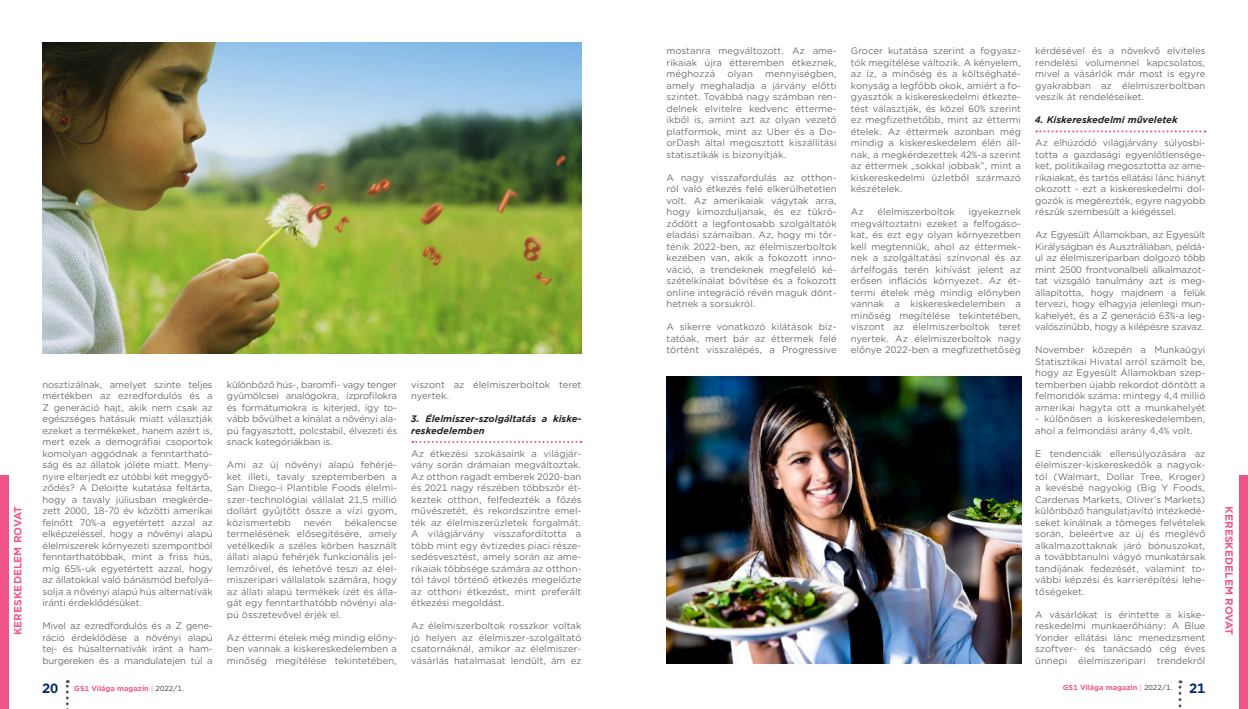
<style>
.page{position:relative;width:1248px;height:709px;background:#fff}
.page>*{position:absolute;margin:0;border:0;box-sizing:border-box;transform-origin:0 0}
.t1{font:700 13px "Gotham Office";color:#052b6c}
.t2{font:700 10px "Gotham Office";color:#f05386}
.szöveg{font:9px/11.5px "Gotham Office";color:#57585a;text-align:justify}
.szöveg_cím{font:italic 700 9px/11.5px "Gotham Office";color:#231f20}
.t3{font:700 7px "Gotham Office";color:#f05386}
.s1{font-weight:400}
.s2{font-weight:400;color:#231f20}
</style>
<div class="page">
<svg style="left:66px;top:680px;width:3px;height:29px"></svg>
<svg style="left:1178px;top:680px;width:3px;height:28px"></svg>
<div style="left:1239px;top:475px;width:8px;height:234px;background:#f05386"></div>
<div style="left:0;top:475px;width:9px;height:234px;background:#f05386"></div>
<img style="left:43px;top:43px;width:538px;height:310px">
<img style="left:666px;top:376px;width:354px;height:288px">
<svg style="left:412px;top:441px;width:169px;height:2px"></svg>
<svg style="left:1036px;top:130px;width:169px;height:2px"></svg>
<p class="t2" style="left:11px;top:635px;width:131px;rotate:-90deg">KERESKEDELEM ROVAT</p>
<p class="szöveg" style="left:43px;top:378px;width:172px">nosztizálnak, amelyet szinte teljes mértékben az ezredfordulós és a Z generáció hajt, akik nem csak az egészséges hatásuk miatt választják ezeket a termékeket, hanem azért is, mert ezek a demográfiai csoportok komolyan aggódnak a fenntartható&shy;ság és az állatok jóléte miatt. Men - nyire elterjedt ez utóbbi két meggyő&shy;ződés? A Deloitte kutatása feltárta, hogy a tavaly júliusban megkérde&shy;zett 2000, 18-70 év közötti amerikai felnőtt 70%-a egyetértett azzal az elképzeléssel, hogy a növényi alapú élelmiszerek környezeti szempontból fenntarthatóbbak, mint a friss hús, míg 65%-uk egyetértett azzal, hogy az állatokkal való bánásmód befolyá&shy;solja a növényi alapú hús alternatívák iránti érdeklődésüket.</p>
<p class="szöveg" style="left:43px;top:620px;width:172px">Mivel az ezredfordulós és a Z gene&shy;ráció érdeklődése a növényi alapú tej- és húsalternatívák iránt a ham&shy;burgereken és a mandulatejen túl a</p>
<p class="szöveg" style="left:227px;top:378px;width:172px">különböző hús-, baromfi- vagy tenger gyümölcsei analógokra, ízprofilokra és formátumokra is kiterjed, így to&shy;vább bővülhet a kínálat a növényi ala&shy;pú fagyasztott, polcstabil, élvezeti és snack kategóriákban is.</p>
<p class="szöveg" style="left:227px;top:459px;width:172px">Ami az új növényi alapú fehérjé&shy;ket illeti, tavaly szeptemberben a San Diego-i Plantible Foods élelmi&shy;szer-technológiai vállalat 21,5 millió dollárt gyűjtött össze a vízi gyom, közismertebb</p>
<p class="szöveg" style="left:227px;top:516px;width:172px;text-indent:118px">békalencse termelésének elősegítésére, amely vetélkedik a széles körben használt állati alapú fehérjék funkcionális jel&shy;lemzőivel, és lehetővé teszi az élel&shy;miszeripari vállalatok számára, hogy az állati alapú termékek ízét és álla&shy;gát egy fenntarthatóbb növényi ala&shy;pú összetevővel érjék el.</p>
<p class="szöveg" style="left:227px;top:631px;width:172px">Az éttermi ételek még mindig előny&shy;ben vannak a kiskereskedelemben a minőség megítélése tekintetében,</p>
<p class="szöveg" style="left:304px;top:516px;width:29px">nevén</p>
<p class="szöveg" style="left:411px;top:378px;width:172px">viszont az élelmiszerboltok teret nyertek.</p>
<p class="szöveg_cím" style="left:411px;top:413px;width:172px">3. Élelmiszer-szolgáltatás a kiske&shy;reskedelemben</p>
<p class="szöveg" style="left:411px;top:447px;width:172px">Az étkezési szokásaink a világjár&shy;vány során drámaian megváltoztak.<br>Az otthon ragadt emberek 2020-ban és 2021 nagy részében többször ét&shy;keztek otthon, felfedezték a főzés művészetét, és rekordszintre emel&shy;ték az élelmiszerüzletek forgalmát.<br>A világjárvány visszafordította a több mint egy évtizedes piaci része&shy;sedésvesztést, amely során az ame&shy;rikaiak többsége számára az otthon&shy;tól távol történő étkezés megelőzte az otthoni étkezést, mint preferált étkezési megoldást.</p>
<p class="szöveg" style="left:411px;top:620px;width:172px">Az élelmiszerboltok rosszkor voltak jó helyen az élelmiszer-szolgáltató csatornáknál, amikor az élelmiszer&shy;vásárlás hatalmasat lendült, ám ez</p>
<p class="szöveg" style="left:666px;top:45px;width:172px">mostanra megváltozott. Az ame&shy;rikaiak újra étteremben étkeznek, méghozzá</p>
<p class="szöveg" style="left:666px;top:68px;width:172px;text-indent:99px">mennyiségben, amely meghaladja a járvány előtti szintet. Továbbá nagy számban ren&shy;delnek elvitelre kedvenc étterme&shy;ikből is, amint azt az olyan vezető platformok, mint az Uber és a Do&shy;orDash által megosztott kiszállítási statisztikák is bizonyítják.</p>
<p class="szöveg" style="left:666px;top:171px;width:172px">A nagy visszafordulás az otthon&shy;ról való étkezés felé elkerülhetetlen volt. Az amerikaiak vágytak arra, hogy kimozduljanak, és ez tükrö&shy;ződött a legfontosabb szolgáltatók eladási számaiban. Az, hogy mi tör&shy;ténik 2022-ben, az élelmiszerboltok kezében van, akik a fokozott inno&shy;váció, a trendeknek megfelelő ké&shy;szételkínálat bővítése és a fokozott online integráció révén maguk dönt&shy;hetnek a sorsukról.</p>
<p class="szöveg" style="left:666px;top:321px;width:172px">A sikerre vonatkozó kilátások bíz&shy;tatóak, mert bár az éttermek felé történt visszalépés, a Progressive</p>
<p class="szöveg" style="left:727px;top:68px;width:27px">olyan</p>
<p class="szöveg" style="left:850px;top:45px;width:172px">Grocer kutatása szerint a fogyasz&shy;tók megítélése változik. A kényelem, az íz, a minőség és a költséghaté&shy;konyság a legfőbb okok, amiért a fo&shy;gyasztók a kiskereskedelmi étkezte&shy;tést választják, és közel 60% szerint ez megfizethetőbb, mint az éttermi ételek. Az éttermek azonban még mindig a kiskereskedelem élén áll&shy;nak, a megkérdezettek 42%-a szerint az éttermek „sokkal jobbak”, mint a kiskereskedelmi üzletből származó készételek.</p>
<p class="szöveg" style="left:850px;top:206px;width:14px">Az</p>
<p class="szöveg" style="left:877px;top:206px;width:79px">élelmiszerboltok</p>
<p class="szöveg" style="left:850px;top:206px;width:172px;text-indent:118px">igyekeznek megváltoztatni ezeket a felfogáso&shy;kat, és ezt egy olyan környezetben kell megtenniük, ahol az éttermek&shy;nek a szolgáltatási színvonal és az árfelfogás terén kihívást jelent az erősen inflációs környezet. Az ét&shy;termi ételek még mindig előnyben vannak a kiskereskedelemben a minőség megítélése tekintetében, viszont az élelmiszerboltok teret nyertek. Az élelmiszerboltok nagy előnye 2022-ben a megfizethetőség</p>
<p class="szöveg" style="left:1035px;top:45px;width:172px">kérdésével és a növekvő elviteles rendelési volumennel kapcsolatos, mivel a vásárlók már most is egyre gyakrabban az élelmiszerboltban veszik át rendeléseiket.</p>
<p class="szöveg_cím" style="left:1035px;top:114px;width:144px">4. Kiskereskedelmi műveletek</p>
<p class="szöveg" style="left:1035px;top:137px;width:172px">Az elhúzódó világjárvány súlyosbí&shy;totta a gazdasági egyenlőtlensége&shy;ket, politikailag megosztotta az ame&shy;rikaiakat, és tartós ellátási lánc hiányt okozott - ezt a kiskereskedelmi dol&shy;gozók is megérezték, egyre nagyobb részük szembesült a kiégéssel.</p>
<p class="szöveg" style="left:1035px;top:229px;width:172px">Az Egyesült Államokban, az Egyesült Királyságban és Ausztráliában, példá&shy;ul az élelmiszeriparban dolgozó több mint 2500 frontvonalbeli alkalmazot&shy;tat vizsgáló tanulmány azt is meg&shy;állapította, hogy majdnem a felük tervezi, hogy elhagyja jelenlegi mun&shy;kahelyét, és a Z generáció 63%-a leg&shy;valószínűbb, hogy a kilépésre szavaz.</p>
<p class="szöveg" style="left:1035px;top:344px;width:172px">November közepén a Munkaügyi Statisztikai Hivatal arról számolt be, hogy az Egyesült Államokban szep&shy;temberben újabb rekordot döntött a felmondók száma: mintegy 4,4 millió amerikai hagyta ott a munkahelyét</p>
<p class="szöveg" style="left:1035px;top:413px;width:172px">- különösen a kiskereskedelemben, ahol a felmondási arány 4,4% volt.</p>
<p class="szöveg" style="left:1035px;top:447px;width:172px">E tendenciák ellensúlyozására az élelmiszer-kiskereskedők a nagyok&shy;tól (Walmart, Dollar Tree, Kroger) a kevésbé nagyokig (Big Y Foods, Cardenas Markets, Oliver’s Markets) különböző hangulatjavító intézkedé&shy;seket kínálnak a tömeges felvételek során, beleértve az új és meglévő alkalmazottaknak járó bónuszokat, a továbbtanulni vágyó munkatársak tandíjának fedezését, valamint to&shy;vábbi képzési és karrierépítési lehe&shy;tőségeket.</p>
<p class="szöveg" style="left:1035px;top:608px;width:172px">A vásárlókat is érintette a kiske&shy;reskedelmi munkaerőhiány: A Blue Yonder ellátási lánc menedzsment szoftver- és tanácsadó cég éves ünnepi élelmiszeripari trendekről</p>
<h1 class="t1" style="left:42px;top:679px;width:18px">20</h1>
<h1 class="t1" style="left:1188px;top:679px;width:18px">21</h1>
<p class="t3" style="left:74px;top:683px;width:111px">GS1 Világa magazin <span class="s1">|</span> <span class="s2">2022/1.</span></p>
<p class="t3" style="left:1062px;top:683px;width:111px">GS1 Világa magazin <span class="s1">|</span> <span class="s2">2022/1.</span></p>
<p class="t2" style="left:1235px;top:506px;width:131px;rotate:90deg">KERESKEDELEM ROVAT</p>
</div>
